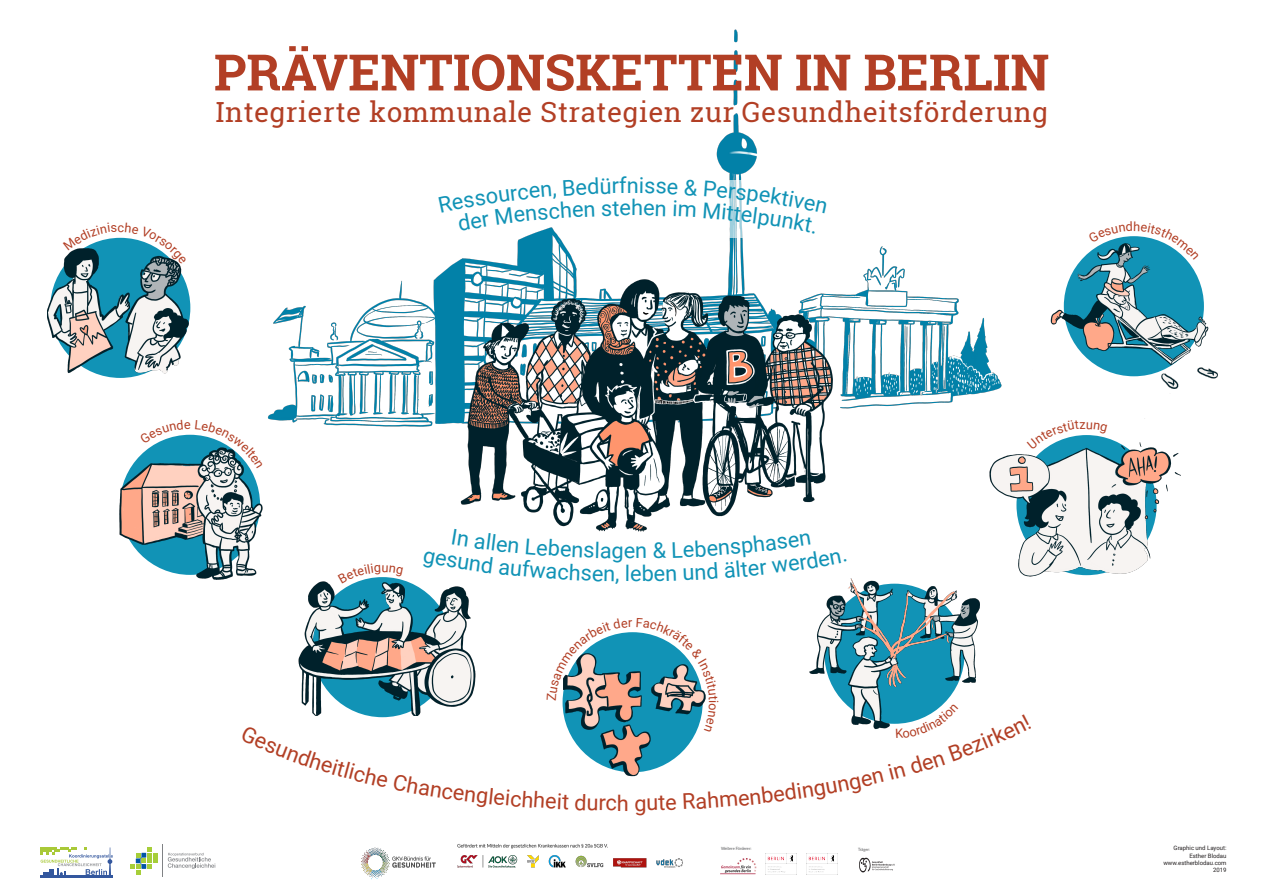
<style>
.page{position:relative;width:1263px;height:893px;background:#fff}
.page>*{position:absolute;margin:0;border:0;box-sizing:border-box;transform-origin:0 0}
.t1{font:700 50.25px "Roboto Slab";color:#b23f25}
.t2{font:27.75px "Roboto Slab";color:#b23f25}
.t3{font:21.75px "Roboto";letter-spacing:-.005em;color:#1193b6}
.t4{font:21.75px "Roboto";color:#b23f25}
.t5{font:12.75px "Roboto";color:#b23f25}
.t6{font:6px "Roboto";color:#231f20}
.t7{font:4.35px "Lato";color:#57585a;scale:.9 1}
</style>
<div class="page">
<img style="left:268px;top:29px;width:734px;height:503px">
<svg style="left:702px;top:233px;width:60px;height:5px"></svg>
<img style="left:119px;top:417px;width:155px;height:163px">
<img style="left:825px;top:578px;width:155px;height:40px">
<img style="left:308px;top:580px;width:163px;height:38px">
<img style="left:987px;top:414px;width:194px;height:163px">
<img style="left:1050px;top:253px;width:167px;height:136px">
<img style="left:48px;top:264px;width:143px;height:114px">
<svg style="left:859px;top:858px;width:36px;height:14px"></svg>
<svg style="left:720px;top:858px;width:36px;height:16px"></svg>
<hr style="left:40px;top:875px;width:73px;height:2px;background:#33579e">
<svg style="left:40px;top:847px;width:73px;height:28px"></svg>
<svg style="left:168px;top:853px;width:48px;height:16px"></svg>
<hr style="left:162px;top:844px;width:1px;height:33px;background:#808285">
<svg style="left:130px;top:847px;width:27px;height:27px"></svg>
<img style="left:766px;top:854px;width:30px;height:19px">
<img style="left:806px;top:854px;width:31px;height:20px">
<img style="left:361px;top:844px;width:322px;height:34px">
<svg style="left:63px;top:237px;width:116px;height:27px"></svg>
<svg style="left:140px;top:420px;width:123px;height:49px"></svg>
<svg style="left:338px;top:577px;width:65px;height:6px"></svg>
<svg style="left:1088px;top:236px;width:111px;height:24px"></svg>
<svg style="left:1027px;top:420px;width:80px;height:29px"></svg>
<svg style="left:422px;top:529px;width:200px;height:55px"></svg>
<svg style="left:825px;top:578px;width:22px;height:4px"></svg>
<svg style="left:439px;top:177px;width:180px;height:54px"></svg>
<svg style="left:640px;top:178px;width:187px;height:55px"></svg>
<svg style="left:298px;top:618px;width:680px;height:159px"></svg>
<p class="t1" style="left:214px;top:38px;width:837px">PRÄVENTIONSKETTEN IN BERLIN</p>
<p class="t2" style="left:215px;top:92px;width:834px">Integrierte kommunale Strategien zur Gesundheitsförderung</p>
<p class="t3" style="left:619px;top:170px;width:21px">fn</p>
<p class="t3" style="left:620px;top:192px;width:25px">eh</p>
<p class="t3" style="left:624px;top:535px;width:25px">en</p>
<p class="t3" style="left:625px;top:558px;width:18px">le</p>
<p class="t4" style="left:617px;top:788px;width:14px">h</p>
<p class="t5" style="left:723px;top:700px;width:5px;rotate:90deg">i</p>
<p class="t7" style="left:721px;top:845px;width:35px">Weitere Förderer:</p>
<p class="t7" style="left:858px;top:846px;width:15px">Träger:</p>
<p class="t6" style="left:1173px;top:844px;width:54px">Graphic und Layout:</p>
<p class="t6" style="left:1189px;top:851px;width:39px">Esther Blodau</p>
<p class="t6" style="left:1163px;top:858px;width:65px">www.estherblodau.com</p>
<p class="t6" style="left:1213px;top:866px;width:15px">2019</p>
</div>
